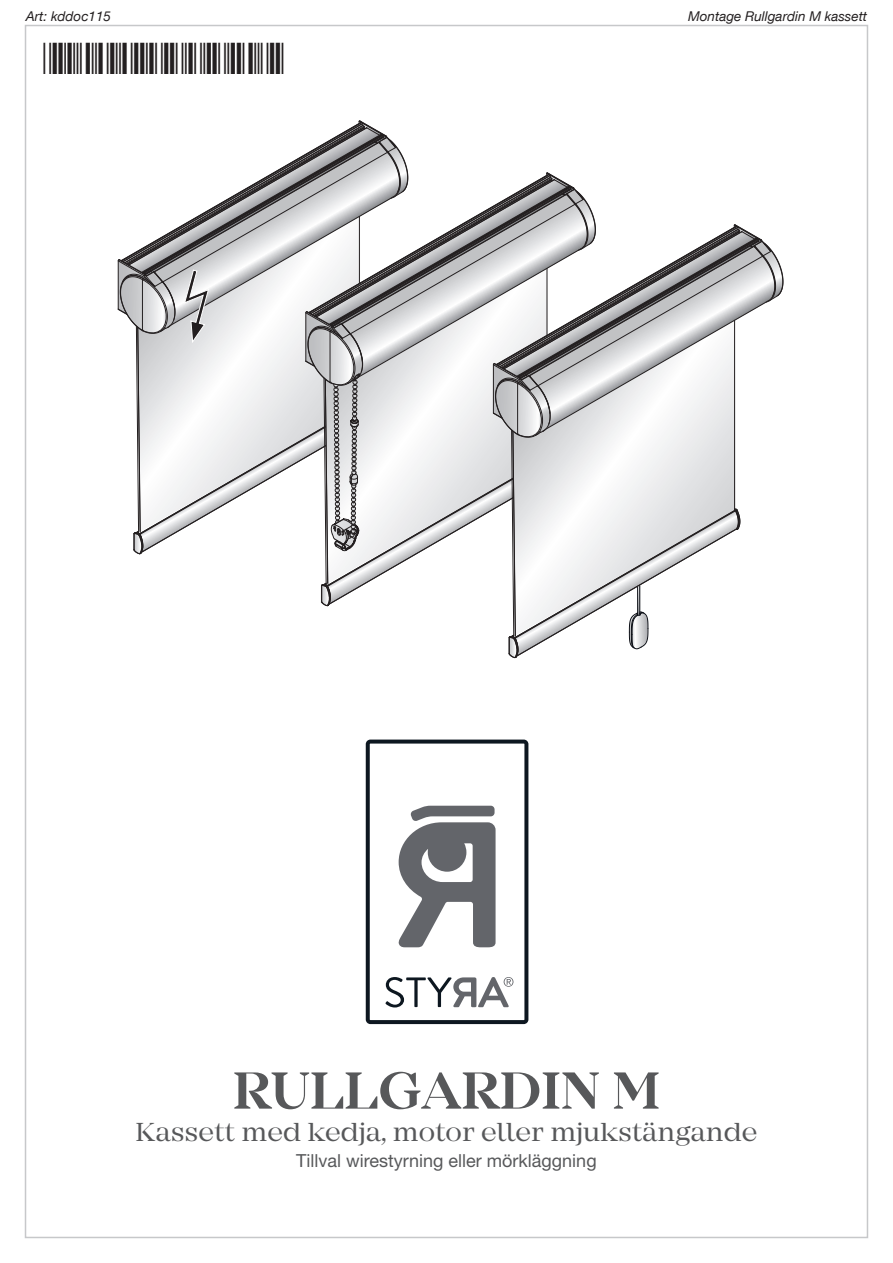
<style>
.page{position:relative;width:893px;height:1263px;background:#fff}
.page>*{position:absolute;margin:0;border:0;box-sizing:border-box;transform-origin:0 0}
.t1{font:600 54px "Mirador";color:#57585a}
.t2{font:27px "Mirador";color:#57585a}
.t3{font:18px "Helvetica Neue LT Std";color:#57585a}
.t4{font:italic 13.5px "Helvetica Neue LT Com";color:#231f20}
</style>
<div class="page">
<svg style="left:366px;top:739px;width:162px;height:285px"></svg>
<svg style="left:398px;top:806px;width:98px;height:141px"></svg>
<svg style="left:385px;top:977px;width:128px;height:30px"></svg>
<svg style="left:117px;top:120px;width:667px;height:538px"></svg>
<p class="t4" style="left:26px;top:7px;width:87px">Art: kddoc115</p>
<p class="t4" style="left:688px;top:7px;width:181px">Montage Rullgardin M kassett</p>
<p class="t1" style="left:233px;top:1059px;width:429px">RULLGARDIN M</p>
<p class="t2" style="left:136px;top:1116px;width:623px">Kassett med kedja, motor eller mjukstängande</p>
<p class="t3" style="left:296px;top:1150px;width:302px">Tillval wirestyrning eller mörkläggning</p>
</div>
